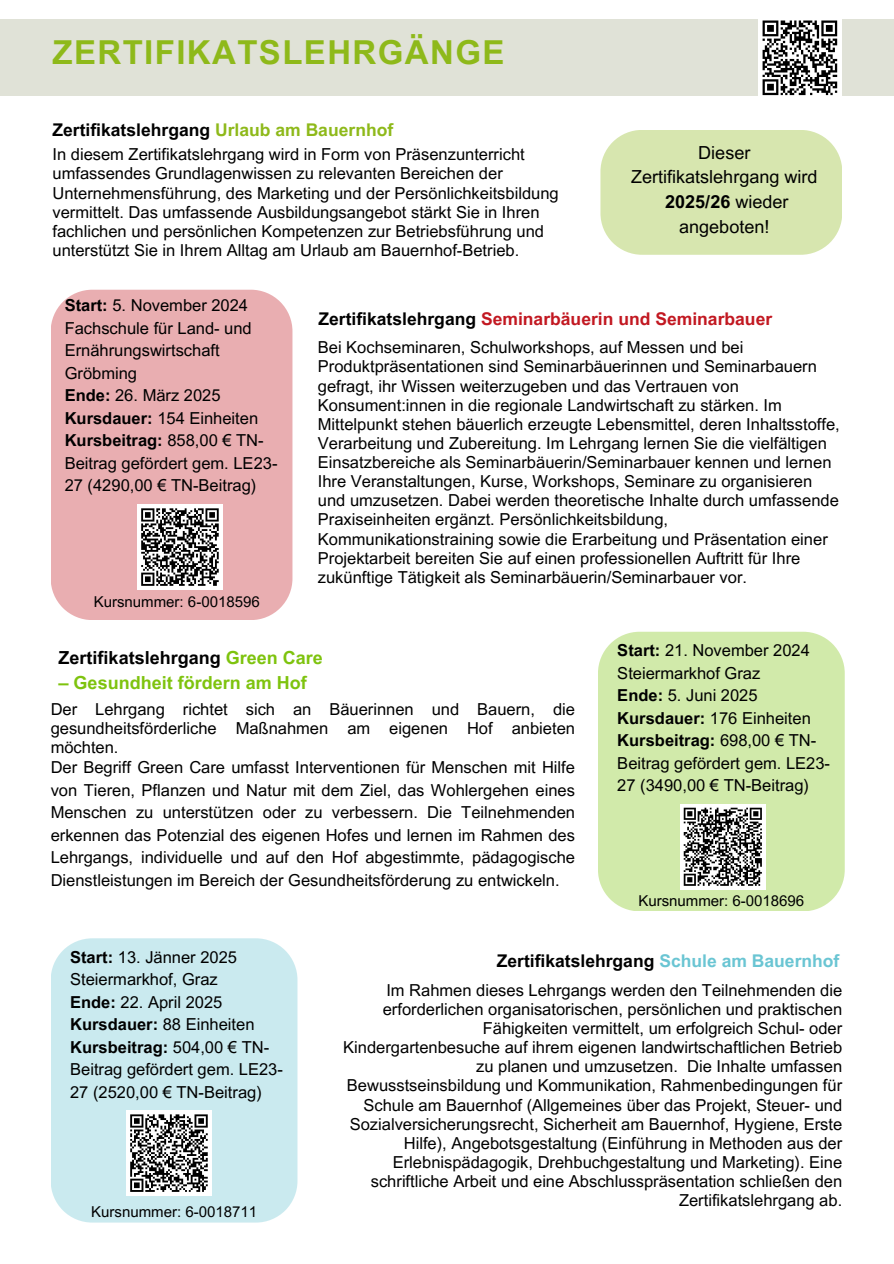
<style>
.page{position:relative;width:894px;height:1264px;background:#fff}
.page>*{position:absolute;margin:0;border:0;box-sizing:border-box;transform-origin:0 0}
.t1{font:700 33px "Arial MT Pro";letter-spacing:.04em;color:#8eb91a}
.t2{font:18px/24.8px "Arial MT Pro";color:#000;text-align:center}
.t3{font:700 18px "Arial MT Pro";color:#000}
.t4{font:700 18px "Arial MT Pro";color:#7ec30e}
.t5{font:700 17.55px "Arial MT Pro";color:#000}
.t6{font:700 17.55px "Arial MT Pro";color:#c21821}
.t7{font:16.5px/19.2px "Arial MT Pro";color:#000}
.t8{font:15px "Arial MT Pro";color:#000}
.s1{color:#8eb91a}
.s2{font-weight:700}
.s3{color:#000}
.s4{color:#7ec30e}
.s5{color:#6ac5d3}
</style>
<div class="page">
<div style="left:51px;top:938px;width:246px;height:284px;background:#caeaef"></div>
<div style="left:51px;top:290px;width:241px;height:330px;background:#e9aeb1"></div>
<div style="left:0;top:19px;width:893px;height:76px;background:#e0e2d7"></div>
<div style="left:137px;top:504px;width:85px;height:85px;background:#fff"></div>
<svg style="left:141px;top:508px;width:78px;height:78px"></svg>
<div style="left:126px;top:1110px;width:85px;height:85px;background:#fff"></div>
<svg style="left:130px;top:1114px;width:78px;height:78px"></svg>
<div style="left:598px;top:631px;width:246px;height:280px;background:#d1eaaa"></div>
<div style="left:680px;top:804px;width:85px;height:85px;background:#fff"></div>
<svg style="left:683px;top:807px;width:79px;height:79px"></svg>
<div style="left:600px;top:130px;width:241px;height:125px;background:#d7e6af"></div>
<div style="left:757px;top:16px;width:84px;height:84px;background:#fff"></div>
<svg style="left:762px;top:20px;width:76px;height:76px"></svg>
<h2 class="t1" style="left:52px;top:40px;width:453px">ZERTIFIKATSLEHRGÄNGE</h2>
<h2 class="t5" style="left:52px;top:123px;width:342px">Zertifikatslehrgang <span class="s1">Urlaub am Bauernhof</span></h2>
<h3 class="t7" style="left:52px;top:147px;width:507px">In diesem Zertifikatslehrgang wird in Form von Präsenzunterricht umfassendes Grundlagenwissen zu relevanten Bereichen der Unternehmensführung, des Marketing und der Persönlichkeitsbildung vermittelt. Das umfassende Ausbildungsangebot stärkt Sie in Ihren fachlichen und persönlichen Kompetenzen zur Betriebsführung und unterstützt Sie in Ihrem Alltag am Urlaub am Bauernhof-Betrieb.</h3>
<h1 class="t2" style="left:631px;top:142px;width:188px">Dieser<br>Zertifikatslehrgang wird<br><span class="s2">2025/26</span> wieder angeboten!</h1>
<p class="t7" style="left:65px;top:296px;width:214px;line-height:22.5px"><span class="s2">Start:</span> 5. November 2024<br>Fachschule für Land- und<br>Ernährungswirtschaft<br>Gröbming<br><span class="s2">Ende:</span> 26. März 2025<br><span class="s2">Kursdauer:</span> 154 Einheiten<br><span class="s2">Kursbeitrag:</span> 858,00 € TN-<br>Beitrag gefördert gem. LE23-<br>27 (4290,00 € TN-Beitrag)</p>
<p class="t8" style="left:94px;top:596px;width:167px">Kursnummer: 6-0018596</p>
<h3 class="t6" style="left:318px;top:312px;width:455px"><span class="s3">Zertifikatslehrgang</span> Seminarbäuerin und Seminarbauer</h3>
<h3 class="t7" style="left:318px;top:340px;width:523px">Bei Kochseminaren, Schulworkshops, auf Messen und bei Produktpräsentationen sind Seminarbäuerinnen und Seminarbauern gefragt, ihr Wissen weiterzugeben und das Vertrauen von Konsument:innen in die regionale Landwirtschaft zu stärken. Im Mittelpunkt stehen bäuerlich erzeugte Lebensmittel, deren Inhaltsstoffe, Verarbeitung und Zubereitung. Im Lehrgang lernen Sie die vielfältigen Einsatzbereiche als Seminarbäuerin/Seminarbauer kennen und lernen Ihre Veranstaltungen, Kurse, Workshops, Seminare zu organisieren und umzusetzen. Dabei werden theoretische Inhalte durch umfassende Praxiseinheiten ergänzt. Persönlichkeitsbildung, Kommunikationstraining sowie die Erarbeitung und Präsentation einer Projektarbeit bereiten Sie auf einen professionellen Auftritt für Ihre zukünftige Tätigkeit als Seminarbäuerin/Seminarbauer vor.</h3>
<p class="t3" style="left:59px;top:650px;width:266px">Zertifikatslehrgang <span class="s4">Green Care</span></p>
<p class="t4" style="left:59px;top:675px;width:250px">– Gesundheit fördern am Hof</p>
<p class="t7" style="left:51px;top:701px;width:525px">Der Lehrgang richtet sich an Bäuerinnen und Bauern, die gesundheitsförderliche Maßnahmen am eigenen Hof anbieten möchten.<br>Der Begriff Green Care umfasst Interventionen für Menschen mit Hilfe</p>
<p class="t7" style="left:51px;top:781px;width:525px;line-height:22.5px;text-align:justify">von Tieren, Pflanzen und Natur mit dem Ziel, das Wohlergehen eines Menschen zu unterstützen oder zu verbessern. Die Teilnehmenden erkennen das Potenzial des eigenen Hofes und lernen im Rahmen des Lehrgangs, individuelle und auf den Hof abgestimmte, pädagogische Dienstleistungen im Bereich der Gesundheitsförderung zu entwickeln.</p>
<p class="t7" style="left:617px;top:641px;width:214px;line-height:22.5px"><span class="s2">Start:</span> 21. November 2024<br>Steiermarkhof Graz<br><span class="s2">Ende:</span> 5. Juni 2025<br><span class="s2">Kursdauer:</span> 176 Einheiten<br><span class="s2">Kursbeitrag:</span> 698,00 € TN-<br>Beitrag gefördert gem. LE23-<br>27 (3490,00 € TN-Beitrag)</p>
<h3 class="t8" style="left:638px;top:895px;width:167px">Kursnummer: 6-0018696</h3>
<h3 class="t7" style="left:70px;top:949px;width:168px"><span class="s2">Start:</span> 13. Jänner 2025</h3>
<h2 class="t5" style="left:496px;top:953px;width:344px">Zertifikatslehrgang <span class="s5">Schule am Bauernhof</span></h2>
<h3 class="t7" style="left:70px;top:970px;width:214px;line-height:22.5px">Steiermarkhof, Graz<br><span class="s2">Ende:</span> 22. April 2025<br><span class="s2">Kursdauer:</span> 88 Einheiten<br><span class="s2">Kursbeitrag:</span> 504,00 € TN-<br>Beitrag gefördert gem. LE23-<br>27 (2520,00 € TN-Beitrag)</h3>
<h3 class="t7" style="left:343px;top:982px;width:500px;text-align:right">Im Rahmen dieses Lehrgangs werden den Teilnehmenden die erforderlichen organisatorischen, persönlichen und praktischen Fähigkeiten vermittelt, um erfolgreich Schul- oder Kindergartenbesuche auf ihrem eigenen landwirtschaftlichen Betrieb zu planen und umzusetzen. Die Inhalte umfassen Bewusstseinsbildung und Kommunikation, Rahmenbedingungen für Schule am Bauernhof (Allgemeines über das Projekt, Steuer- und Sozialversicherungsrecht, Sicherheit am Bauernhof, Hygiene, Erste Hilfe), Angebotsgestaltung (Einführung in Methoden aus der Erlebnispädagogik, Drehbuchgestaltung und Marketing). Eine schriftliche Arbeit und eine Abschlusspräsentation schließen den Zertifikatslehrgang ab.</h3>
<h3 class="t8" style="left:91px;top:1206px;width:167px">Kursnummer: 6-0018711</h3>
</div>
